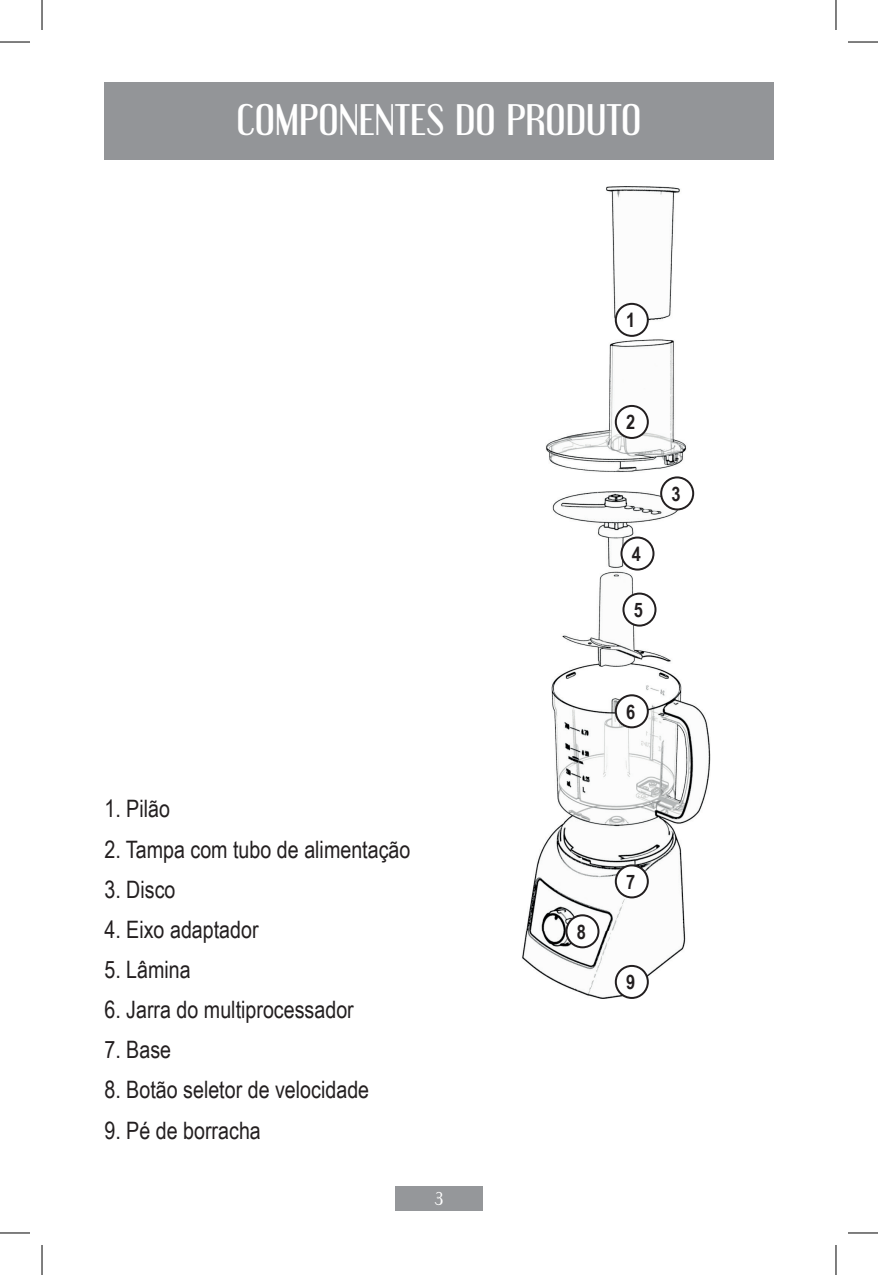
<style>
.page{position:relative;width:878px;height:1275px;background:#fff}
.page>*{position:absolute;margin:0;border:0;box-sizing:border-box;transform-origin:0 0}
.t1{font:38px "Engebrechtre Rg";color:#fff}
.t2{font:24px "Arial Narrow";color:#231f20}
.t3{font:700 20px "Arial Narrow";color:#231f20}
.t4{font:16px "Engebrechtre Rg";color:#fff}
</style>
<div class="page">
<div style="left:395px;top:1186px;width:88px;height:25px;background:#95979a"></div>
<div style="left:104px;top:82px;width:669px;height:77px;background:#939598"></div>
<img style="left:522px;top:186px;width:188px;height:813px">
<svg style="left:615px;top:303px;width:34px;height:34px"></svg>
<svg style="left:615px;top:405px;width:34px;height:34px"></svg>
<svg style="left:660px;top:476px;width:34px;height:34px"></svg>
<svg style="left:620px;top:536px;width:34px;height:34px"></svg>
<svg style="left:622px;top:592px;width:34px;height:34px"></svg>
<svg style="left:565px;top:914px;width:34px;height:34px"></svg>
<svg style="left:615px;top:694px;width:34px;height:34px"></svg>
<svg style="left:615px;top:864px;width:34px;height:34px"></svg>
<svg style="left:615px;top:965px;width:34px;height:34px"></svg>
<hr style="left:0;top:42px;width:30px;height:1px;background:#000">
<hr style="left:848px;top:42px;width:30px;height:1px;background:#000">
<hr style="left:0;top:1232px;width:30px;height:1px;background:#000">
<hr style="left:848px;top:1232px;width:30px;height:1px;background:#000">
<hr style="left:42px;top:0;width:1px;height:30px;background:#000">
<hr style="left:42px;top:1245px;width:1px;height:30px;background:#000">
<hr style="left:835px;top:0;width:1px;height:30px;background:#000">
<hr style="left:835px;top:1245px;width:1px;height:30px;background:#000">
<h1 class="t1" style="left:237px;top:97px;width:406px">COMPONENTES DO PRODUTO</h1>
<p class="t2" style="left:104px;top:791px;width:67px">1. Pilão</p>
<p class="t2" style="left:104px;top:831px;width:307px">2. Tampa com tubo de alimentação</p>
<p class="t2" style="left:104px;top:871px;width:73px">3. Disco</p>
<p class="t2" style="left:104px;top:911px;width:156px">4. Eixo adaptador</p>
<p class="t2" style="left:104px;top:952px;width:88px">5. Lâmina</p>
<p class="t2" style="left:104px;top:992px;width:251px">6. Jarra do multiprocessador</p>
<p class="t2" style="left:104px;top:1032px;width:68px">7. Base</p>
<p class="t2" style="left:104px;top:1072px;width:266px">8. Botão seletor de velocidade</p>
<p class="t2" style="left:104px;top:1112px;width:158px">9. Pé de borracha</p>
<p class="t4" style="left:435px;top:1189px;width:10px">3</p>
<p class="t3" style="left:626px;top:305px;width:11px">1</p>
<p class="t3" style="left:626px;top:407px;width:11px">2</p>
<p class="t3" style="left:632px;top:538px;width:11px">4</p>
<p class="t3" style="left:634px;top:594px;width:11px">5</p>
<p class="t3" style="left:671px;top:478px;width:11px">3</p>
<p class="t3" style="left:626px;top:696px;width:11px">6</p>
<p class="t3" style="left:577px;top:916px;width:11px">8</p>
<p class="t3" style="left:626px;top:866px;width:11px">7</p>
<p class="t3" style="left:626px;top:967px;width:11px">9</p>
</div>
